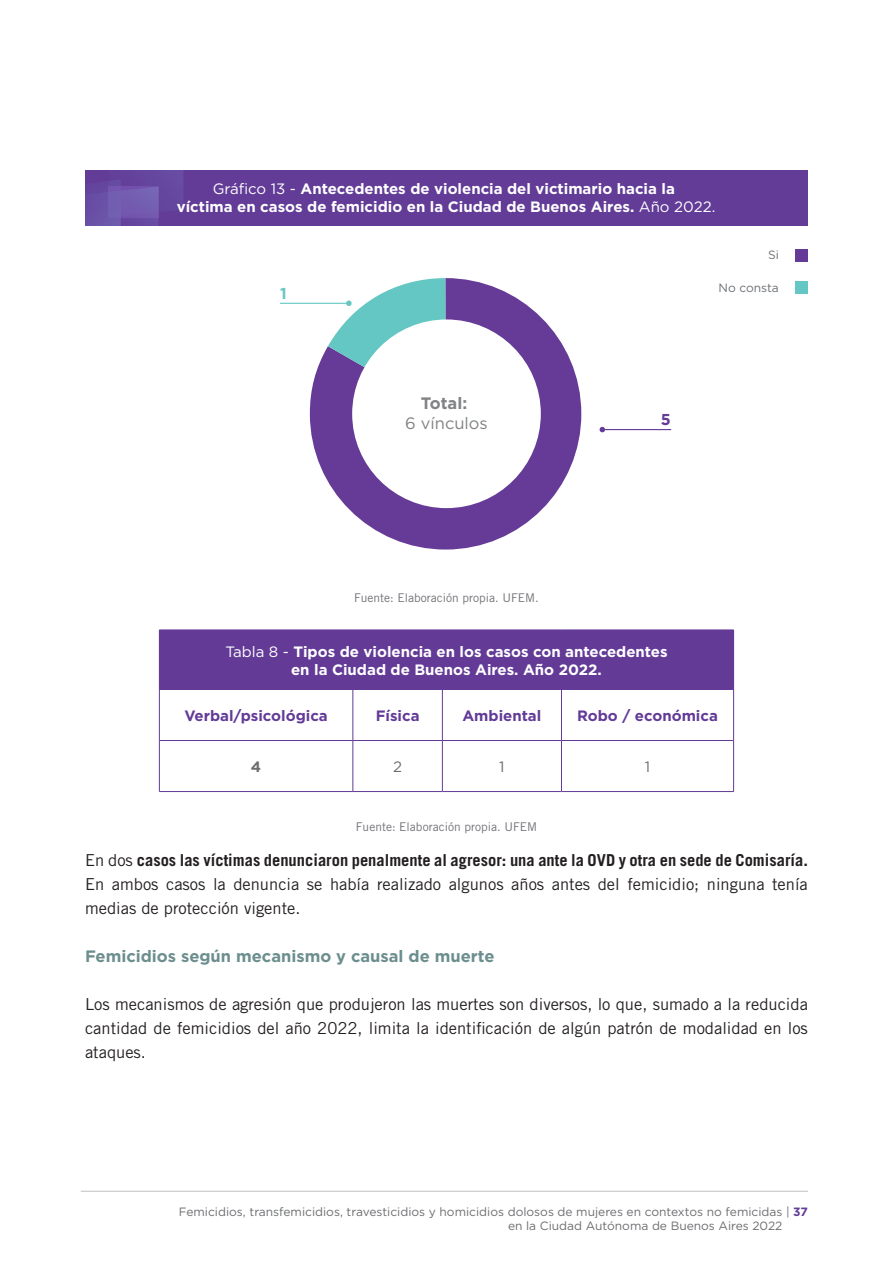
<style>
.page{position:relative;width:893px;height:1263px;background:#fff}
.page>*{position:absolute;margin:0;border:0;box-sizing:border-box;transform-origin:0 0}
.t1{font:16.5px/24px "Trade Gothic LT Std";color:#231f20;text-align:justify}
.t2{font:700 16.5px "Gotham";color:#6c8e8e}
.t3{font:16.5px "Gotham";color:#808285}
.t4{font:700 16.5px "Gotham";color:#808285}
.t5{font:700 15.75px "Gotham";color:#65c7c3}
.t6{font:700 15.75px "Gotham";color:#663b97}
.t7{font:700 15px/18px "Gotham";color:#fff;text-align:center}
.t8{font:700 15px "Gotham";color:#633b97}
.t9{font:15px "Gotham";color:#6c6d70}
.t10{font:700 15px "Gotham";color:#6c6d70}
.t11{font:12px/14.4px "Gotham";color:#6c6d70}
.t12{font:12px "Trade Gothic LT Std";color:#717177}
.t13{font:12px "Gotham";color:#6b6f74}
.s1{font-weight:400}
.s2{font-weight:700}
.s3{font-weight:700;color:#623c97}
</style>
<div class="page">
<hr style="left:81px;top:1191px;width:727px;height:1px;background:#bebfc2">
<div style="left:85px;top:170px;width:723px;height:55px;background:#623c97"></div>
<svg style="left:310px;top:278px;width:271px;height:272px;fill:#663b97"></svg>
<div style="left:352px;top:319px;width:189px;height:189px;background:#fff;border-radius:50%"></div>
<hr style="left:280px;top:303px;width:69px;height:1px;background:#65c7c3">
<svg style="left:328px;top:278px;width:118px;height:136px"></svg>
<hr style="left:602px;top:429px;width:69px;height:1px;background:#663b97">
<svg style="left:600px;top:427px;width:5px;height:5px"></svg>
<div style="left:795px;top:249px;width:12px;height:12px;background:#663b97"></div>
<div style="left:795px;top:281px;width:12px;height:12px;background:#65c7c3"></div>
<svg style="left:85px;top:170px;width:98px;height:55px"></svg>
<div style="left:159px;top:630px;width:575px;height:59px;background:#633b97"></div>
<hr style="left:159px;top:690px;width:1px;height:50px;background:#633b97">
<hr style="left:353px;top:690px;width:1px;height:50px;background:#633b97">
<hr style="left:442px;top:690px;width:1px;height:50px;background:#633b97">
<hr style="left:561px;top:690px;width:1px;height:50px;background:#633b97">
<hr style="left:733px;top:690px;width:1px;height:50px;background:#633b97">
<hr style="left:159px;top:740px;width:194px;height:1px;background:#633b97">
<hr style="left:159px;top:741px;width:1px;height:50px;background:#633b97">
<hr style="left:353px;top:740px;width:89px;height:1px;background:#633b97">
<hr style="left:353px;top:741px;width:1px;height:50px;background:#633b97">
<hr style="left:442px;top:740px;width:119px;height:1px;background:#633b97">
<hr style="left:442px;top:741px;width:1px;height:50px;background:#633b97">
<hr style="left:561px;top:740px;width:173px;height:1px;background:#633b97">
<hr style="left:561px;top:741px;width:1px;height:50px;background:#633b97">
<hr style="left:733px;top:741px;width:1px;height:50px;background:#633b97">
<hr style="left:159px;top:791px;width:194px;height:1px;background:#633b97">
<hr style="left:353px;top:791px;width:89px;height:1px;background:#633b97">
<hr style="left:442px;top:791px;width:119px;height:1px;background:#633b97">
<hr style="left:561px;top:791px;width:173px;height:1px;background:#633b97">
<hr style="left:159px;top:689px;width:194px;height:1px;background:#633b97">
<hr style="left:353px;top:689px;width:89px;height:1px;background:#633b97">
<hr style="left:442px;top:689px;width:119px;height:1px;background:#633b97">
<hr style="left:561px;top:689px;width:173px;height:1px;background:#633b97">
<p class="t7" style="left:177px;top:179px;width:540px"><span class="s1">Gráfico 13 -</span> Antecedentes de violencia del victimario hacia la<br>víctima en casos de femicidio en la Ciudad de Buenos Aires. <span class="s1">Año 2022.</span></p>
<p class="t5" style="left:280px;top:283px;width:8px">1</p>
<p class="t4" style="left:421px;top:392px;width:48px">Total:</p>
<p class="t3" style="left:405px;top:412px;width:84px">6 vínculos</p>
<p class="t12" style="left:354px;top:591px;width:186px">Fuente: Elaboración propia. UFEM.</p>
<p class="t6" style="left:661px;top:409px;width:11px">5</p>
<p class="t13" style="left:768px;top:247px;width:12px">Si</p>
<p class="t13" style="left:719px;top:280px;width:62px">No consta</p>
<p class="t7" style="left:225px;top:642px;width:444px"><span class="s1">Tabla 8 -</span> Tipos de violencia en los casos con antecedentes en la Ciudad de Buenos Aires. Año 2022.</p>
<p class="t8" style="left:184px;top:706px;width:145px">Verbal/psicológica</p>
<p class="t8" style="left:376px;top:706px;width:45px">Física</p>
<p class="t8" style="left:462px;top:706px;width:80px">Ambiental</p>
<p class="t8" style="left:577px;top:706px;width:142px">Robo / económica</p>
<p class="t10" style="left:251px;top:757px;width:12px">4</p>
<p class="t9" style="left:393px;top:757px;width:10px">2</p>
<p class="t9" style="left:499px;top:757px;width:7px">1</p>
<p class="t9" style="left:645px;top:757px;width:7px">1</p>
<p class="t12" style="left:356px;top:820px;width:182px">Fuente: Elaboración propia. UFEM</p>
<p class="t1" style="left:85px;top:848px;width:724px">En dos <span class="s2">casos las víctimas denunciaron penalmente al agresor: una ante la OVD y otra en sede de Comisaría.<br></span>En ambos casos la denuncia se había realizado algunos años antes del femicidio; ninguna tenía medias de protección vigente.</p>
<p class="t2" style="left:85px;top:945px;width:411px">Femicidios según mecanismo y causal de muerte</p>
<p class="t1" style="left:85px;top:992px;width:724px">Los mecanismos de agresión que produjeron las muertes son diversos, lo que, sumado a la reducida cantidad de femicidios del año 2022, limita la identificación de algún patrón de modalidad en los ataques.</p>
<p class="t11" style="left:508px;top:1204px;width:301px;text-indent:-329px">Femicidios, transfemicidios, travesticidios y homicidios dolosos de mujeres en contextos no femicidas | <span class="s3">37 </span>en la Ciudad Autónoma de Buenos Aires 2022</p>
</div>
